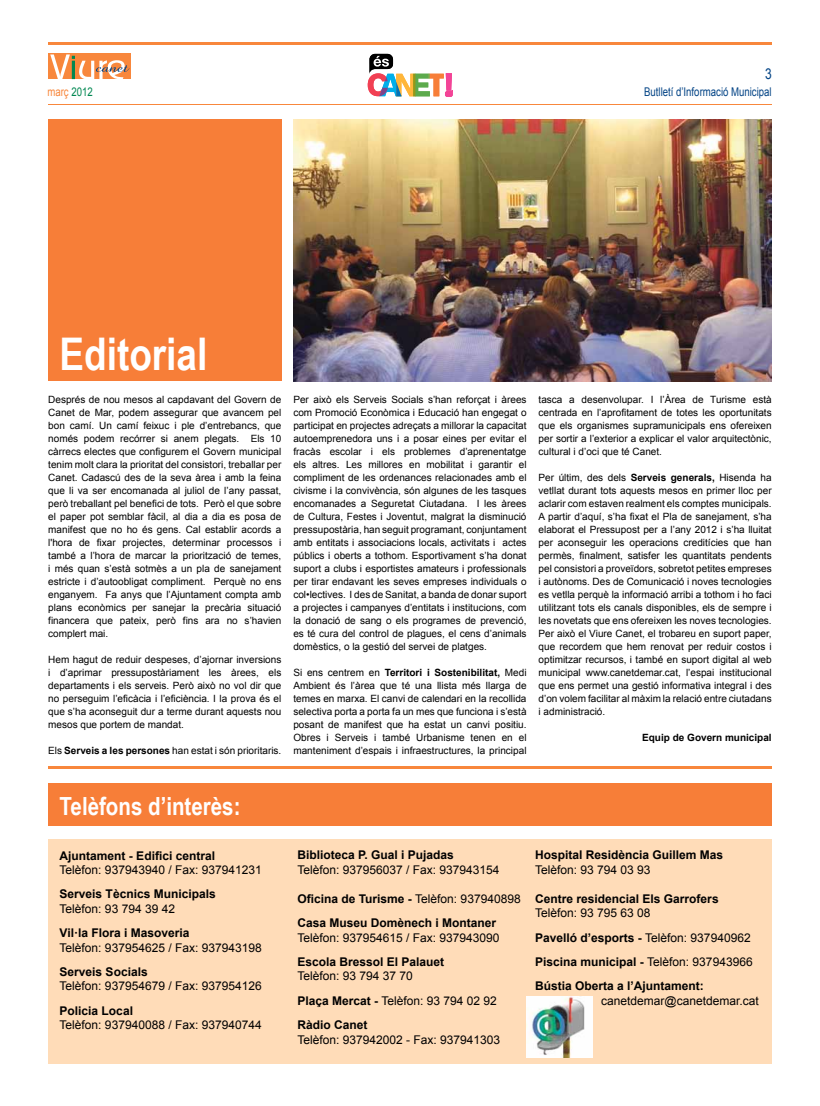
<style>
.page{position:relative;width:820px;height:1106px;background:#fff}
.page>*{position:absolute;margin:0;border:0;box-sizing:border-box;transform-origin:0 0}
.t1{font:700 45px "Arial Narrow";color:#fff}
.t2{font:700 25px "Arial Narrow";color:#fff}
.t3{font:15px "Arial";color:#024385;scale:.8 1}
.t4{font:700 12px/24.4px "Arial";color:#000}
.t5{font:12px/24.4px "Arial";color:#000}
.t6{font:12px "Arial";color:#024385;scale:.8 1}
.t7{font:12px "Arial";color:#f8873c;scale:.8 1}
.t8{font:10px/13px "Arial";color:#000;text-align:justify}
.t9{font:700 10px "Arial";color:#000}
.s1{color:#008751}
.s2{font-weight:700}
.s3{font-weight:400}
</style>
<div class="page">
<hr style="left:48px;top:104px;width:723px;height:1px;background:#f8873c">
<hr style="left:48px;top:42px;width:723px;height:3px;background:#f8873c">
<div style="left:48px;top:53px;width:83px;height:26px;background:#f8873c"></div>
<svg style="left:50px;top:54px;width:79px;height:25px"></svg>
<svg style="left:367px;top:54px;width:85px;height:42px"></svg>
<div style="left:48px;top:783px;width:723px;height:43px;background:#f77e38"></div>
<div style="left:48px;top:119px;width:233px;height:262px;background:#f77e38"></div>
<hr style="left:48px;top:766px;width:723px;height:3px;background:#f8873c">
<div style="left:48px;top:839px;width:723px;height:224px;background:#ffdcb8"></div>
<img style="left:293px;top:119px;width:478px;height:262px">
<img style="left:526px;top:996px;width:66px;height:61px">
<h3 class="t3" style="left:764px;top:64px;width:10px">3</h3>
<p class="t7" style="left:47px;top:84px;width:58px">març <span class="s1">2012</span></p>
<p class="t6" style="left:644px;top:84px;width:161px">Butlletí d’Informació Municipal</p>
<h1 class="t1" style="left:60px;top:320px;width:149px">Editorial</h1>
<p class="t8" style="left:48px;top:393px;width:234px">Després de nou mesos al capdavant del Govern de Canet de Mar, podem assegurar que avancem pel bon camí. Un camí feixuc i ple d’entrebancs, que només podem recórrer si anem plegats. Els 10 càrrecs electes que configurem el Govern municipal tenim molt clara la prioritat del consistori, treballar per Canet. Cadascú des de la seva àrea i amb la feina que li va ser encomanada al juliol de l’any passat, però treballant pel benefici de tots. Però el que sobre el paper pot semblar fàcil, al dia a dia es posa de manifest que no ho és gens. Cal establir acords a l'hora de fixar projectes, determinar processos i també a l’hora de marcar la priorització de temes, i més quan s’està sotmès a un pla de sanejament estricte i d’autoobligat compliment. Perquè no ens enganyem. Fa anys que l’Ajuntament compta amb plans econòmics per sanejar la precària situació financera que pateix, però fins ara no s’havien complert mai.</p>
<p class="t8" style="left:48px;top:653px;width:234px">Hem hagut de reduir despeses, d’ajornar inversions i d’aprimar pressupostàriament les àrees, els departaments i els serveis. Però això no vol dir que no perseguim l’eficàcia i l’eficiència. I la prova és el que s’ha aconseguit dur a terme durant aquests nou mesos que portem de mandat.</p>
<p class="t8" style="left:48px;top:744px;width:234px">Els <span class="s2">Serveis a les persones</span> han estat i són prioritaris.</p>
<p class="t8" style="left:293px;top:393px;width:234px">Per això els Serveis Socials s’han reforçat i àrees com Promoció Econòmica i Educació han engegat o participat en projectes adreçats a millorar la capacitat autoemprenedora uns i a posar eines per evitar el fracàs escolar i els problemes d’aprenentatge els altres. Les millores en mobilitat i garantir el compliment de les ordenances relacionades amb el civisme i la convivència, són algunes de les tasques encomanades a Seguretat Ciutadana. I les àrees de Cultura, Festes i Joventut, malgrat la disminució pressupostària, han seguit programant, conjuntament amb entitats i associacions locals, activitats i actes públics i oberts a tothom. Esportivament s’ha donat suport a clubs i esportistes amateurs i professionals per tirar endavant les seves empreses individuals o col•lectives. I des de Sanitat, a banda de donar suport a projectes i campanyes d’entitats i institucions, com la donació de sang o els programes de prevenció, es té cura del control de plagues, el cens d’animals domèstics, o la gestió del servei de platges.</p>
<p class="t8" style="left:293px;top:666px;width:234px">Si ens centrem en <span class="s2">Territori i Sostenibilitat,</span> Medi Ambient és l’àrea que té una llista més llarga de temes en marxa. El canvi de calendari en la recollida selectiva porta a porta fa un mes que funciona i s’està posant de manifest que ha estat un canvi positiu.<br>Obres i Serveis i també Urbanisme tenen en el manteniment d’espais i infraestructures, la principal</p>
<p class="t8" style="left:538px;top:393px;width:234px">tasca a desenvolupar. I l’Àrea de Turisme està centrada en l’aprofitament de totes les oportunitats que els organismes supramunicipals ens ofereixen per sortir a l’exterior a explicar el valor arquitectònic, cultural i d’oci que té Canet.</p>
<p class="t8" style="left:538px;top:471px;width:234px">Per últim, des dels <span class="s2">Serveis generals,</span> Hisenda ha vetllat durant tots aquests mesos en primer lloc per aclarir com estaven realment els comptes municipals.<br>A partir d’aquí, s’ha fixat el Pla de sanejament, s’ha elaborat el Pressupost per a l’any 2012 i s’ha lluitat per aconseguir les operacions creditícies que han permès, finalment, satisfer les quantitats pendents pel consistori a proveïdors, sobretot petites empreses i autònoms. Des de Comunicació i noves tecnologies es vetlla perquè la informació arribi a tothom i ho faci utilitzant tots els canals disponibles, els de sempre i les novetats que ens ofereixen les noves tecnologies.<br>Per això el Viure Canet, el trobareu en suport paper, que recordem que hem renovat per reduir costos i optimitzar recursos, i també en suport digital al web municipal www.canetdemar.cat, l’espai institucional que ens permet una gestió informativa integral i des d’on volem facilitar al màxim la relació entre ciutadans i administració.</p>
<p class="t9" style="left:642px;top:730px;width:131px">Equip de Govern municipal</p>
<h2 class="t2" style="left:60px;top:787px;width:182px">Telèfons d’interès:</h2>
<p class="t4" style="left:60px;top:843px;width:157px">Ajuntament - Edifici central</p>
<p class="t5" style="left:60px;top:857px;width:204px">Telèfon: 937943940 / Fax: 937941231</p>
<p class="t4" style="left:60px;top:882px;width:158px">Serveis Tècnics Municipals</p>
<p class="t5" style="left:60px;top:896px;width:117px">Telèfon: 93 794 39 42</p>
<p class="t4" style="left:60px;top:921px;width:131px">Vil·la Flora i Masoveria</p>
<p class="t5" style="left:60px;top:935px;width:204px">Telèfon: 937954625 / Fax: 937943198</p>
<p class="t4" style="left:60px;top:960px;width:90px">Serveis Socials</p>
<p class="t5" style="left:60px;top:974px;width:204px">Telèfon: 937954679 / Fax: 937954126</p>
<p class="t4" style="left:60px;top:998px;width:75px">Policia Local</p>
<p class="t5" style="left:60px;top:1012px;width:204px">Telèfon: 937940088 / Fax: 937940744</p>
<p class="t4" style="left:297px;top:843px;width:158px">Biblioteca P. Gual i Pujadas</p>
<p class="t5" style="left:297px;top:857px;width:204px">Telèfon: 937956037 / Fax: 937943154</p>
<p class="t4" style="left:297px;top:886px;width:225px">Oficina de Turisme - <span class="s3">Telèfon: 937940898<br></span>Casa Museu Domènech i Montaner</p>
<p class="t5" style="left:297px;top:925px;width:204px">Telèfon: 937954615 / Fax: 937943090</p>
<p class="t4" style="left:297px;top:950px;width:148px">Escola Bressol El Palauet</p>
<p class="t5" style="left:297px;top:964px;width:201px">Telèfon: 93 794 37 70<br><span class="s2">Plaça Mercat -</span> Telèfon: 93 794 02 92<br><span class="s2">Ràdio Canet</span></p>
<p class="t5" style="left:297px;top:1027px;width:204px">Telèfon: 937942002 - Fax: 937941303</p>
<p class="t4" style="left:535px;top:843px;width:190px">Hospital Residència Guillem Mas</p>
<p class="t5" style="left:535px;top:857px;width:117px">Telèfon: 93 794 03 93</p>
<p class="t4" style="left:535px;top:886px;width:185px">Centre residencial Els Garrofers</p>
<p class="t4" style="left:535px;top:901px;width:219px"><span class="s3">Telèfon: 93 795 63 08<br></span>Pavelló d’esports - <span class="s3">Telèfon: 937940962<br></span>Piscina municipal - <span class="s3">Telèfon: 937943966<br></span>Bústia Oberta a l’Ajuntament:</p>
<p class="t5" style="left:600px;top:988px;width:159px">canetdemar@canetdemar.cat</p>
</div>
